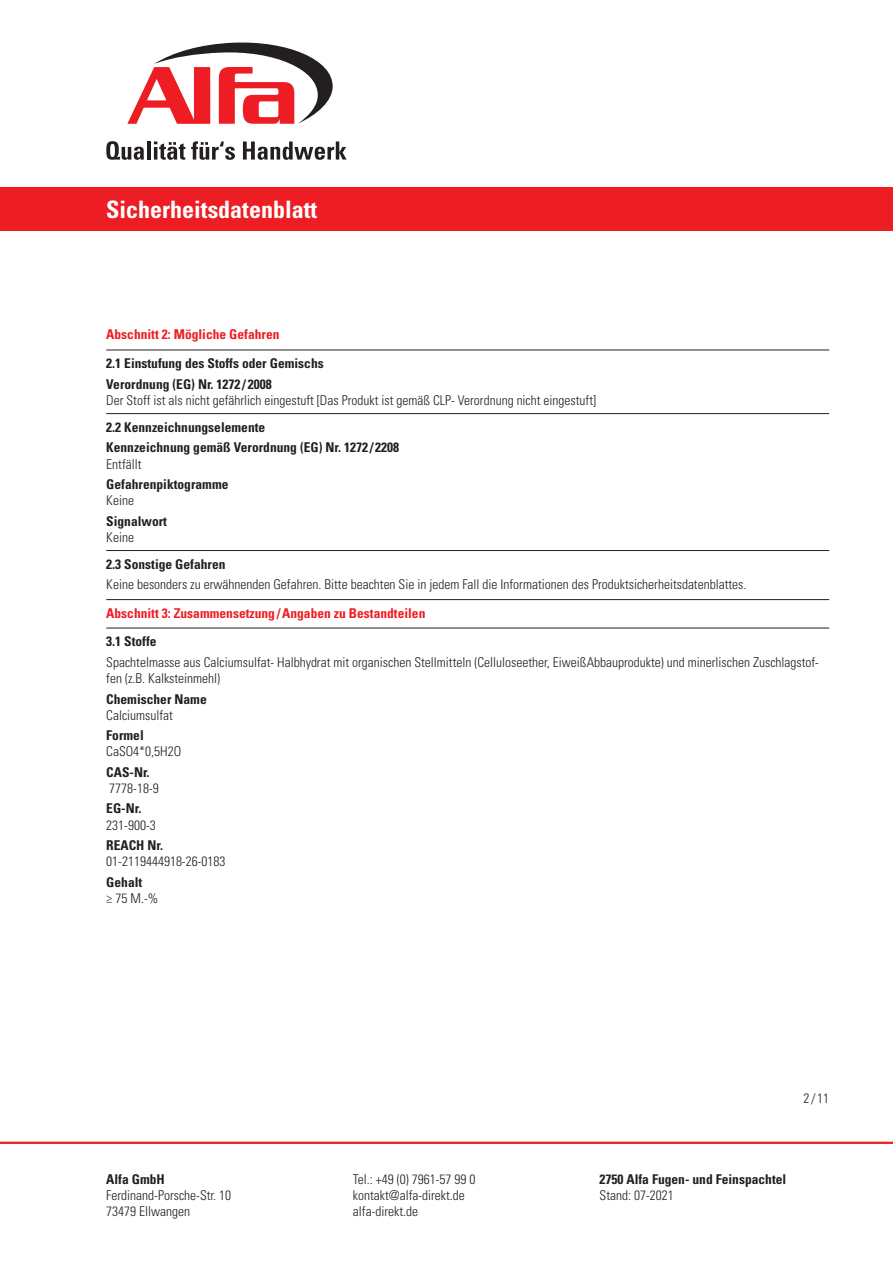
<style>
.page{position:relative;width:893px;height:1263px;background:#fff}
.page>*{position:absolute;margin:0;border:0;box-sizing:border-box;transform-origin:0 0}
.t1{font:700 condensed 24px "Univers LT Std";color:#fff}
.fließtext{font:300 condensed 13.5px/16.2px "Univers LT Std";color:#231f20}
.h3_gliederungspunkt{font:300 condensed 13.5px/16.2px "Univers LT Std";color:#231f20}
.h3_gliederungspunkt-2{font:700 condensed 13.5px/16.2px "Univers LT Std";color:#231f20}
.h2_abschnitt_1_2_3{font:700 condensed 13.5px "Univers LT Std";color:#ee1d23}
.h4_zwischenueberschr{font:700 condensed 13.5px "Univers LT Std";color:#231f20}
.s1{font-weight:700}
.s2{font-weight:300}
</style>
<div class="page">
<hr style="left:0;top:1142px;width:893px;height:2px;background:#ee1d23">
<div style="left:0;top:187px;width:893px;height:44px;background:#ee1d23"></div>
<svg style="left:106px;top:141px;width:38px;height:19px"></svg>
<hr style="left:147px;top:141px;width:3px;height:19px;background:#231f20">
<svg style="left:154px;top:141px;width:31px;height:19px"></svg>
<svg style="left:191px;top:141px;width:44px;height:19px"></svg>
<svg style="left:243px;top:141px;width:104px;height:19px"></svg>
<svg style="left:127px;top:42px;width:206px;height:82px"></svg>
<hr style="left:106px;top:628px;width:723px;height:1px;background:#231f20">
<hr style="left:106px;top:413px;width:723px;height:1px;background:#231f20">
<hr style="left:106px;top:550px;width:723px;height:1px;background:#231f20">
<hr style="left:106px;top:599px;width:723px;height:1px;background:#231f20">
<hr style="left:106px;top:350px;width:723px;height:1px;background:#231f20">
<h1 class="t1" style="left:106px;top:195px;width:212px">Sicherheitsdatenblatt</h1>
<p class="h2_abschnitt_1_2_3" style="left:106px;top:325px;width:175px">Abschnitt 2: Mögliche Gefahren</p>
<p class="h3_gliederungspunkt-2" style="left:106px;top:355px;width:219px">2.1 Einstufung des Stoffs oder Gemischs</p>
<p class="h3_gliederungspunkt" style="left:106px;top:376px;width:491px"><span class="s1">Verordnung (EG) Nr. 1272 / 2008<br></span>Der Stoff ist als nicht gefährlich eingestuft [Das Produkt ist gemäß CLP- Verordnung nicht eingestuft]</p>
<p class="h3_gliederungspunkt-2" style="left:106px;top:419px;width:160px">2.2 Kennzeichnungselemente</p>
<p class="h3_gliederungspunkt-2" style="left:106px;top:439px;width:294px">Kennzeichnung gemäß Verordnung (EG) Nr. 1272 / 2208<br><span class="s2">Entfällt</span></p>
<p class="h3_gliederungspunkt-2" style="left:106px;top:476px;width:124px">Gefahrenpiktogramme<br><span class="s2">Keine</span></p>
<p class="h3_gliederungspunkt-2" style="left:106px;top:513px;width:62px">Signalwort<br><span class="s2">Keine</span></p>
<p class="h3_gliederungspunkt-2" style="left:106px;top:556px;width:121px">2.3 Sonstige Gefahren</p>
<p class="h3_gliederungspunkt" style="left:106px;top:576px;width:642px">Keine besonders zu erwähnenden Gefahren. Bitte beachten Sie in jedem Fall die Informationen des Produktsicherheitsdatenblattes.</p>
<p class="h2_abschnitt_1_2_3" style="left:106px;top:605px;width:321px">Abschnitt 3: Zusammensetzung/Angaben zu Bestandteilen</p>
<p class="h3_gliederungspunkt-2" style="left:106px;top:633px;width:52px">3.1 Stoffe</p>
<p class="fließtext" style="left:106px;top:654px;width:714px">Spachtelmasse aus Calciumsulfat- Halbhydrat mit organischen Stellmitteln (Celluloseether, EiweißAbbauprodukte) und minerlischen Zuschlagstof&shy;fen (z.B. Kalksteinmehl)</p>
<p class="h4_zwischenueberschr" style="left:106px;top:690px;width:102px">Chemischer Name</p>
<p class="fließtext" style="left:106px;top:707px;width:68px">Calciumsulfat</p>
<p class="h4_zwischenueberschr" style="left:106px;top:727px;width:39px">Formel</p>
<p class="fließtext" style="left:106px;top:743px;width:76px">CaSO4*0,5H2O</p>
<p class="h4_zwischenueberschr" style="left:106px;top:764px;width:45px">CAS-Nr.</p>
<p class="fließtext" style="left:109px;top:780px;width:51px">7778-18-9</p>
<p class="h4_zwischenueberschr" style="left:106px;top:800px;width:37px">EG-Nr.</p>
<p class="fließtext" style="left:106px;top:817px;width:51px">231-900-3</p>
<p class="h4_zwischenueberschr" style="left:106px;top:837px;width:58px">REACH Nr.</p>
<p class="fließtext" style="left:106px;top:853px;width:121px">01-2119444918-26-0183</p>
<p class="h4_zwischenueberschr" style="left:106px;top:874px;width:38px">Gehalt</p>
<p class="fließtext" style="left:106px;top:890px;width:54px">≥ 75 M.-%</p>
<p class="h3_gliederungspunkt-2" style="left:106px;top:1171px;width:60px">Alfa GmbH</p>
<p class="fließtext" style="left:106px;top:1187px;width:126px">Ferdinand-Porsche-Str. 10<br>73479 Ellwangen</p>
<p class="fließtext" style="left:803px;top:1090px;width:27px">2/11</p>
<p class="fließtext" style="left:353px;top:1171px;width:124px">Tel.: +49 (0) 7961-57 99 0 kontakt@alfa-direkt.de alfa-direkt.de</p>
<p class="h3_gliederungspunkt-2" style="left:600px;top:1171px;width:188px">2750 Alfa Fugen- und Feinspachtel</p>
<p class="fließtext" style="left:600px;top:1187px;width:76px">Stand: 07-2021</p>
</div>
